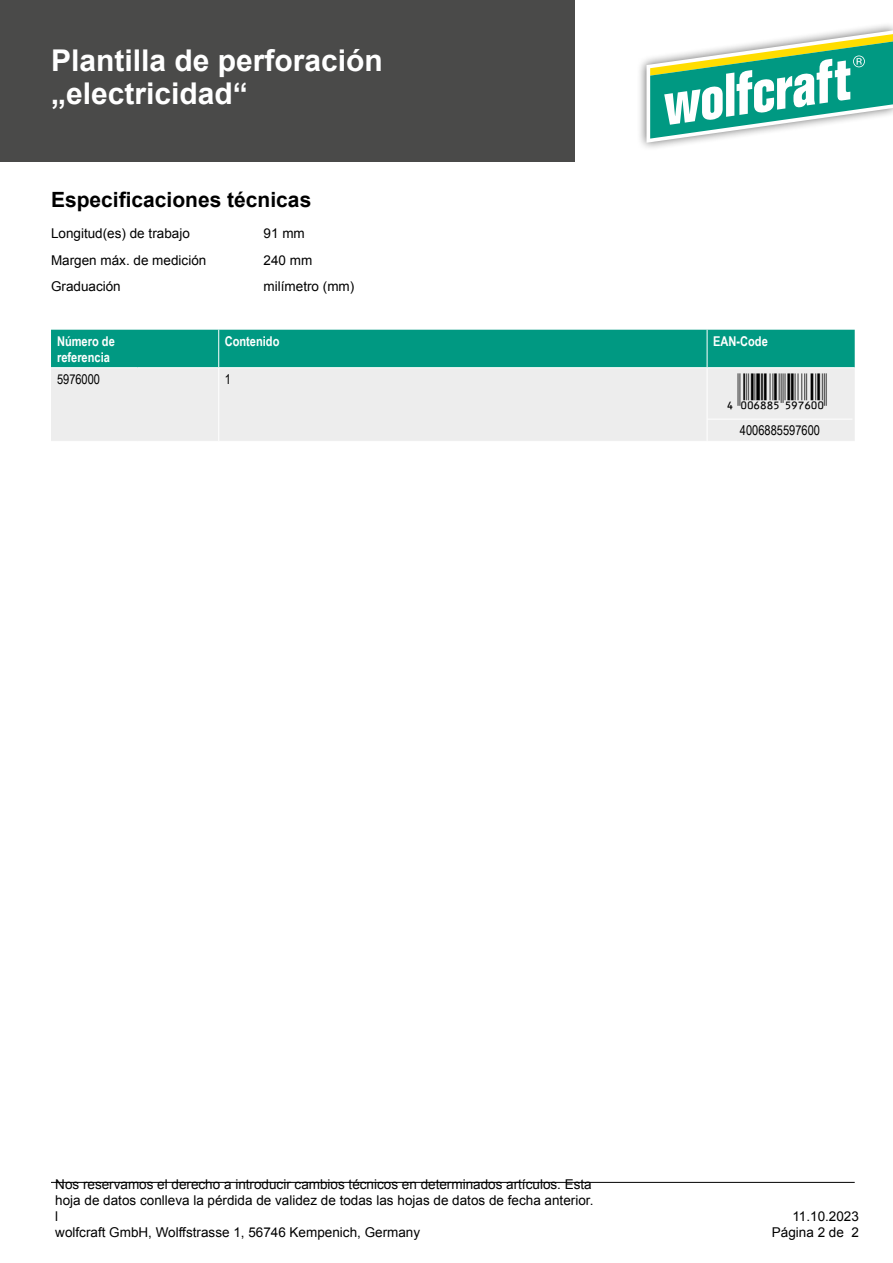
<style>
.page{position:relative;width:893px;height:1263px;background:#fff}
.page>*{position:absolute;margin:0;border:0;box-sizing:border-box;transform-origin:0 0}
.t1{font:36px "Ean Bwr P36 Tt";color:#000}
.t2{font:700 30px/33px "Arial";color:#fff}
.t3{font:700 21px "Arial";color:#000}
.t4{font:13.5px/16.2px "Arial";color:#000;text-align:right}
.t5{font:700 13.5px/16.2px "Arial Narrow";color:#fff}
.t6{font:13.5px "Arial Narrow";color:#000}
</style>
<div class="page">
<div style="left:0;top:0;width:574px;height:162px;background:#4a4a49"></div>
<hr style="left:51px;top:1182px;width:804px;height:1px;background:#000">
<div style="left:637px;top:22px;width:256px;height:130px;background:#000;opacity:.6"></div>
<svg style="left:646px;top:30px;width:247px;height:113px"></svg>
<div style="left:51px;top:330px;width:804px;height:37px;background:#009982"></div>
<div style="left:51px;top:368px;width:804px;height:73px;background:#ededed"></div>
<hr style="left:218px;top:330px;width:1px;height:37px;background:#fff">
<hr style="left:707px;top:330px;width:1px;height:37px;background:#fff">
<hr style="left:218px;top:368px;width:1px;height:73px;background:#fff">
<hr style="left:707px;top:368px;width:1px;height:73px;background:#fff">
<hr style="left:707px;top:419px;width:145px;height:1px;background:#fff">
<h2 class="t2" style="left:51px;top:45px;width:333px">Plantilla de perforación „electricidad“</h2>
<h3 class="t3" style="left:51px;top:185px;width:262px">Especificaciones técnicas</h3>
<p class="t4" style="left:51px;top:225px;width:140px">Longitud(es) de trabajo</p>
<p class="t4" style="left:264px;top:225px;width:43px">91 mm</p>
<p class="t4" style="left:51px;top:252px;width:157px">Margen máx. de medición</p>
<p class="t4" style="left:264px;top:252px;width:50px">240 mm</p>
<p class="t4" style="left:51px;top:279px;width:71px">Graduación</p>
<p class="t4" style="left:264px;top:279px;width:92px">milímetro (mm)</p>
<p class="t5" style="left:57px;top:332px;width:59px">Número de referencia</p>
<p class="t5" style="left:225px;top:332px;width:56px">Contenido</p>
<p class="t5" style="left:713px;top:332px;width:56px">EAN-Code</p>
<p class="t6" style="left:57px;top:369px;width:45px">5976000</p>
<p class="t6" style="left:225px;top:369px;width:8px">1</p>
<h1 class="t1" style="left:717px;top:373px;width:111px">'!0A68IF-fjhgaa!</h1>
<p class="t6" style="left:740px;top:420px;width:82px">4006885597600</p>
<p class="t4" style="left:55px;top:1176px;width:540px;text-align:left">Nos reservamos el derecho a introducir cambios técnicos en determinados artículos. Esta hoja de datos conlleva la pérdida de validez de todas las hojas de datos de fecha anterior. l<br>wolfcraft GmbH, Wolffstrasse 1, 56746 Kempenich, Germany</p>
<p class="t4" style="left:772px;top:1208px;width:89px">11.10.2023<br>Página 2 de 2</p>
</div>
